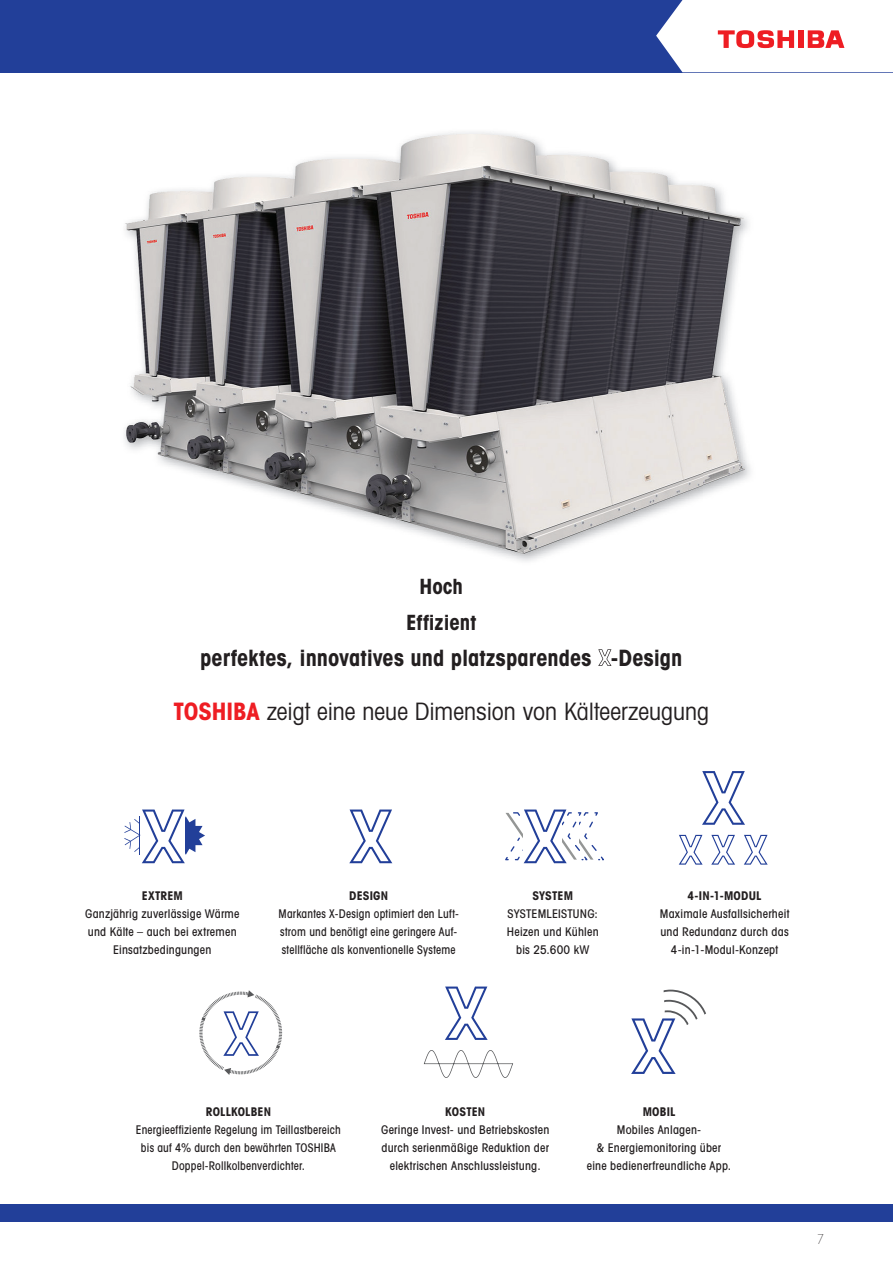
<style>
.page{position:relative;width:893px;height:1263px;background:#fff}
.page>*{position:absolute;margin:0;border:0;box-sizing:border-box;transform-origin:0 0}
.t1{font:condensed 24px "Avant Garde";color:#231f20}
.t2{font:700 condensed 22.5px "Avant Garde";color:#231f20}
.t3{font:700 condensed 21px/36px "Avant Garde";color:#231f20;text-align:center}
.t4{font:200 13.5px "ITC Avant Garde Std";color:#231f20}
.t5{font:500 condensed 12px/18px "Avant Garde";letter-spacing:.02em;color:#231f20;text-align:center}
.t6{font:500 condensed 12px/18px "Avant Garde";letter-spacing:.02em;color:#231f20;scale:.95 1}
.t7{font:700 condensed 12px "Avant Garde";letter-spacing:.015em;color:#231f20}
.s1{font-weight:700;color:#ee1d23}
</style>
<div class="page">
<img style="left:124px;top:132px;width:627px;height:430px">
<svg style="left:349px;top:809px;width:43px;height:54px"></svg>
<svg style="left:505px;top:809px;width:99px;height:54px"></svg>
<svg style="left:702px;top:771px;width:43px;height:54px"></svg>
<svg style="left:679px;top:835px;width:24px;height:30px"></svg>
<svg style="left:711px;top:835px;width:24px;height:30px"></svg>
<svg style="left:744px;top:835px;width:24px;height:30px"></svg>
<svg style="left:598px;top:649px;width:13px;height:17px"></svg>
<svg style="left:199px;top:990px;width:83px;height:85px"></svg>
<svg style="left:424px;top:1050px;width:89px;height:28px"></svg>
<svg style="left:445px;top:986px;width:43px;height:54px"></svg>
<svg style="left:631px;top:990px;width:75px;height:84px"></svg>
<div style="left:0;top:0;width:893px;height:72px;background:#223f99"></div>
<svg style="left:656px;top:0;width:237px;height:72px"></svg>
<div style="left:0;top:1204px;width:893px;height:17px;background:#223f99"></div>
<svg style="left:124px;top:809px;width:61px;height:54px"></svg>
<h3 class="t3" style="left:406px;top:568px;width:72px">Hoch<br>Effizient</h3>
<h2 class="t2" style="left:200px;top:643px;width:484px">perfektes, innovatives und platzsparendes -Design</h2>
<h1 class="t1" style="left:173px;top:697px;width:537px"><span class="s1">TOSHIBA</span> zeigt eine neue Dimension von Kälteerzeugung</h1>
<p class="t7" style="left:142px;top:888px;width:43px">EXTREM</p>
<p class="t5" style="left:85px;top:904px;width:156px">Ganzjährig zuverlässige Wärme und Kälte – auch bei extremen<br>Einsatzbedingungen</p>
<p class="t7" style="left:349px;top:888px;width:40px">DESIGN</p>
<p class="t6" style="left:279px;top:904px;width:191px">Markantes X-Design optimiert den Luft&shy;strom und benötigt eine geringere Auf&shy;stellfläche als konventionelle Systeme</p>
<p class="t7" style="left:533px;top:888px;width:42px">SYSTEM</p>
<p class="t5" style="left:507px;top:904px;width:93px">SYSTEMLEISTUNG:<br>Heizen und Kühlen bis 25.600 kW</p>
<p class="t7" style="left:688px;top:888px;width:75px">4-IN-1-MODUL</p>
<p class="t5" style="left:660px;top:904px;width:131px">Maximale Ausfallsicherheit und Redundanz durch das<br>4-in-1-Modul-Konzept</p>
<p class="t7" style="left:206px;top:1104px;width:67px">ROLLKOLBEN</p>
<p class="t6" style="left:136px;top:1120px;width:217px;text-align:center">Energieeffiziente Regelung im Teillastbereich bis auf 4% durch den bewährten TOSHIBA<br>Doppel-Rollkolbenverdichter.</p>
<p class="t7" style="left:445px;top:1104px;width:41px">KOSTEN</p>
<p class="t5" style="left:381px;top:1120px;width:170px">Geringe Invest- und Betriebskosten durch serienmäßige Reduktion der elektrischen Anschlussleistung.</p>
<p class="t7" style="left:643px;top:1104px;width:34px">MOBIL</p>
<p class="t5" style="left:587px;top:1120px;width:146px">Mobiles Anlagen-<br>&amp; Energiemonitoring über eine bedienerfreundliche App.</p>
<p class="t4" style="left:817px;top:1231px;width:9px">7</p>
</div>
